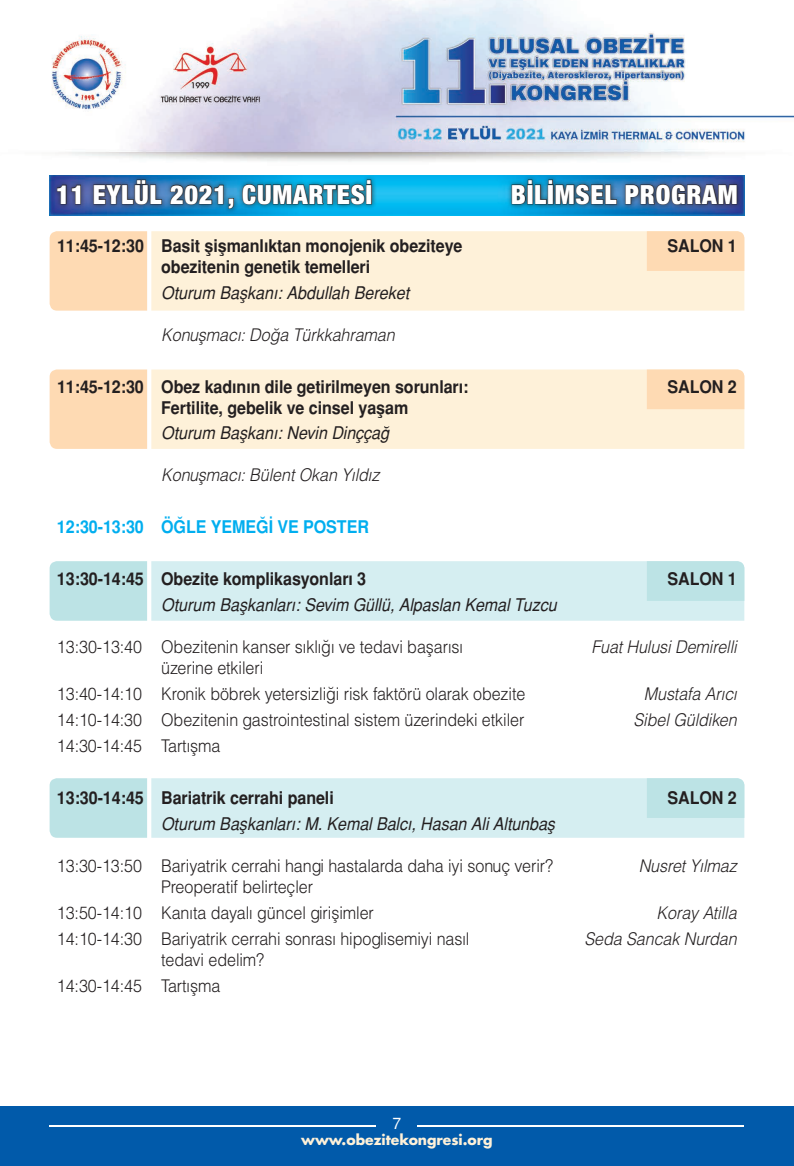
<style>
.page{position:relative;width:794px;height:1166px;background:#fff}
.page>*{position:absolute;margin:0;border:0;box-sizing:border-box;transform-origin:0 0}
.t1{font:900 condensed 26.25px "Helvetica Neue";letter-spacing:.03em;color:#fff}
.t2{font:17.5px/25.9px "Helvetica Light Normal Tr";letter-spacing:-.005em;color:#231f20;scale:.92 1}
.t3{font:700 17.5px "Helvetica Tr";letter-spacing:-.005em;color:#231f20;scale:.92 1}
.t4{font:italic 17.5px "Helvetica Tr";color:#231f20;scale:.92 1}
.t5{font:17.5px "Helvetica Light Italic Tr";letter-spacing:-.005em;color:#231f20;scale:.92 1}
.t6{font:700 17.5px "Helvetica Tr";letter-spacing:-.005em;color:#00aeef;scale:.92 1}
.t7{font:15.75px "Helvetica Normal Tr";color:#fff}
.t8{font:14px "Futura Bold Tr";color:#fef1d9}
</style>
<div class="page">
<img style="left:49px;top:0;width:745px;height:838px">
<div style="left:0;top:1106px;width:794px;height:60px;background:#015aaa"></div>
<hr style="left:417px;top:1125px;width:327px;height:1px;background:#fff">
<hr style="left:50px;top:1125px;width:326px;height:1px;background:#fff">
<svg style="left:50px;top:561px;width:694px;height:60px;background:#cfebee"></svg>
<svg style="left:50px;top:778px;width:694px;height:60px;background:#cfebee"></svg>
<div style="left:50px;top:231px;width:97px;height:80px;background:#fedab3"></div>
<div style="left:151px;top:231px;width:593px;height:80px;background:#fef1d9"></div>
<div style="left:647px;top:231px;width:97px;height:40px;background:#fedab3"></div>
<div style="left:50px;top:369px;width:97px;height:80px;background:#fedab3"></div>
<div style="left:151px;top:369px;width:593px;height:80px;background:#fef1d9"></div>
<div style="left:647px;top:369px;width:97px;height:40px;background:#fedab3"></div>
<img style="left:50px;top:175px;width:694px;height:40px">
<div style="left:52px;top:174px;width:690px;height:40px;background:#231f20;opacity:.75"></div>
<svg style="left:57px;top:184px;width:24px;height:21px"></svg>
<svg style="left:93px;top:179px;width:69px;height:26px;background:#354b6e"></svg>
<svg style="left:170px;top:184px;width:64px;height:25px;background:#295d7d"></svg>
<div style="left:366px;top:185px;width:6px;height:19px;border:1px solid #231f20"></div>
<svg style="left:242px;top:178px;width:129px;height:28px;background:#176a85"></svg>
<svg style="left:511px;top:180px;width:106px;height:26px;background:#225a75"></svg>
<svg style="left:625px;top:174px;width:112px;height:32px;background:#354e75"></svg>
<h1 class="t1" style="left:56px;top:173px;width:317px">11 EYLÜL 2021, CUMARTESİ</h1>
<h1 class="t1" style="left:511px;top:173px;width:228px">BİLİMSEL PROGRAM</h1>
<p class="t3" style="left:57px;top:235px;width:442px">11:45-12:30 Basit şişmanlıktan monojenik obeziteye</p>
<p class="t3" style="left:667px;top:235px;width:77px">SALON 1</p>
<p class="t3" style="left:161px;top:256px;width:229px">obezitenin genetik temelleri</p>
<p class="t4" style="left:161px;top:282px;width:271px">Oturum Başkanı: Abdullah Bereket</p>
<p class="t5" style="left:161px;top:323px;width:255px">Konuşmacı: Doğa Türkkahraman</p>
<p class="t3" style="left:57px;top:376px;width:449px">11:45-12:30 Obez kadının dile getirilmeyen sorunları:</p>
<p class="t3" style="left:667px;top:376px;width:77px">SALON 2</p>
<p class="t3" style="left:161px;top:397px;width:270px">Fertilite, gebelik ve cinsel yaşam</p>
<p class="t4" style="left:161px;top:423px;width:249px">Oturum Başkanı: Nevin Dinççağ</p>
<p class="t5" style="left:161px;top:464px;width:239px">Konuşmacı: Bülent Okan Yıldız</p>
<p class="t6" style="left:57px;top:517px;width:341px">12:30-13:30 ÖĞLE YEMEĞİ VE POSTER</p>
<p class="t3" style="left:57px;top:569px;width:338px">13:30-14:45 Obezite komplikasyonları 3</p>
<p class="t3" style="left:667px;top:569px;width:77px">SALON 1</p>
<p class="t4" style="left:161px;top:595px;width:431px">Oturum Başkanları: Sevim Güllü, Alpaslan Kemal Tuzcu</p>
<p class="t2" style="left:57px;top:634px;width:443px">13:30-13:40 Obezitenin kanser sıklığı ve tedavi başarısı</p>
<p class="t5" style="left:591px;top:636px;width:160px">Fuat Hulusi Demirelli</p>
<p class="t2" style="left:57px;top:655px;width:511px;text-indent:104px">üzerine etkileri<br>13:40-14:10 Kronik böbrek yetersizliği risk faktörü olarak obezite</p>
<p class="t5" style="left:644px;top:683px;width:103px">Mustafa Arıcı</p>
<p class="t2" style="left:57px;top:707px;width:509px">14:10-14:30 Obezitenin gastrointestinal sistem üzerindeki etkiler</p>
<p class="t5" style="left:633px;top:709px;width:114px">Sibel Güldiken</p>
<p class="t2" style="left:57px;top:732px;width:179px">14:30-14:45 Tartışma</p>
<p class="t3" style="left:57px;top:787px;width:302px">13:30-14:45 Bariatrik cerrahi paneli</p>
<p class="t3" style="left:667px;top:787px;width:77px">SALON 2</p>
<p class="t4" style="left:161px;top:813px;width:429px">Oturum Başkanları: M. Kemal Balcı, Hasan Ali Altunbaş</p>
<p class="t2" style="left:57px;top:852px;width:541px">13:30-13:50 Bariyatrik cerrahi hangi hastalarda daha iyi sonuç verir?</p>
<p class="t5" style="left:638px;top:855px;width:108px">Nusret Yılmaz</p>
<p class="t2" style="left:57px;top:873px;width:346px;text-indent:104px">Preoperatif belirteçler<br>13:50-14:10 Kanıta dayalı güncel girişimler</p>
<p class="t5" style="left:656px;top:902px;width:89px">Koray Atilla</p>
<p class="t2" style="left:57px;top:925px;width:450px">14:10-14:30 Bariyatrik cerrahi sonrası hipoglisemiyi nasıl</p>
<p class="t5" style="left:584px;top:928px;width:167px">Seda Sancak Nurdan</p>
<p class="t2" style="left:57px;top:946px;width:227px;text-indent:104px">tedavi edelim?<br>14:30-14:45 Tartışma</p>
<p class="t7" style="left:392px;top:1114px;width:10px">7</p>
<p class="t8" style="left:301px;top:1130px;width:193px">www.obezitekongresi.org</p>
</div>
